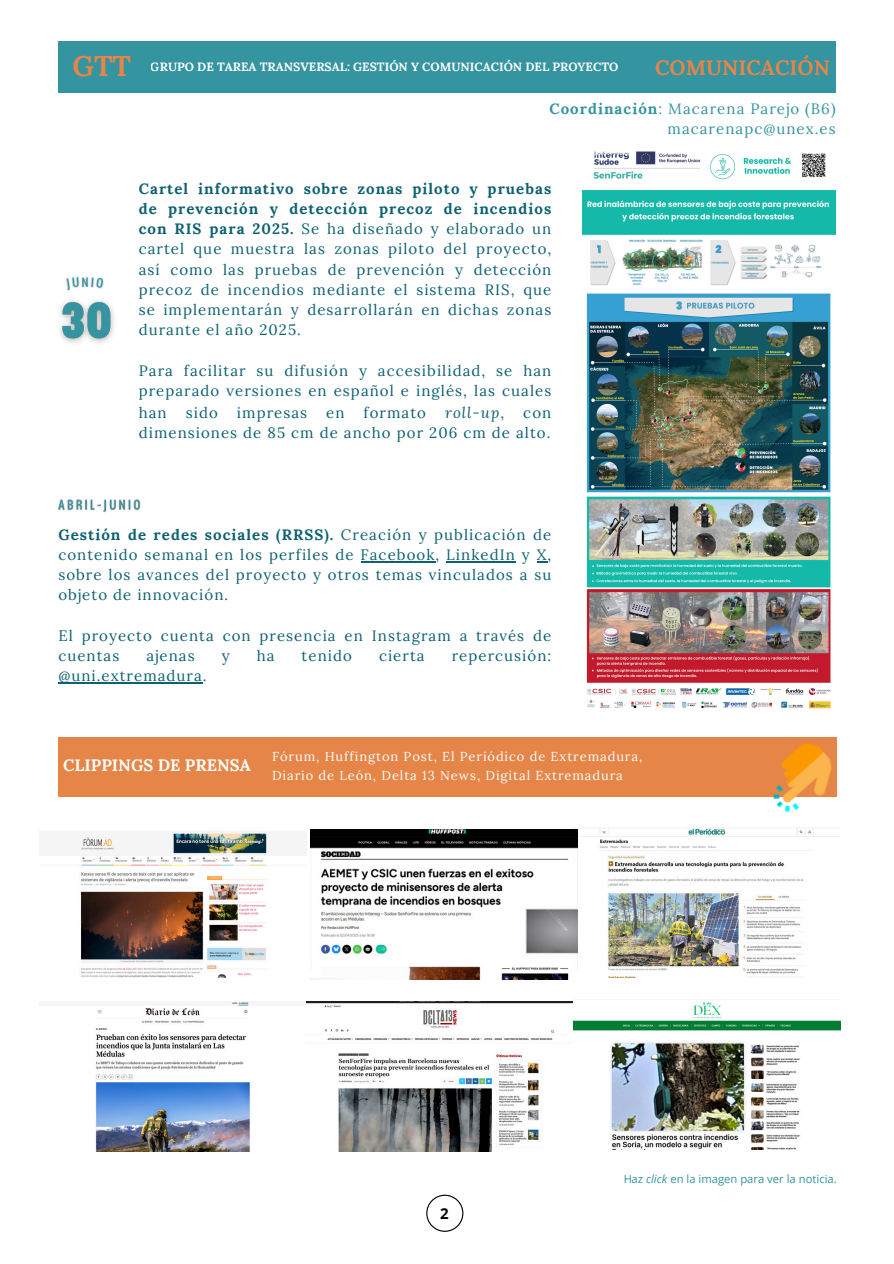
<style>
.page{position:relative;width:894px;height:1264px;background:#fff}
.page>*{position:absolute;margin:0;border:0;box-sizing:border-box;transform-origin:0 0}
.t1{font:700 28.5px "Lora";color:#e58548}
.t2{font:700 21px "Lora";color:#e58548}
.t3{font:700 16.5px "Lora";color:#fff}
.t4{font:15px/20.2px "Lora";letter-spacing:.07em;color:#0e6171;text-align:justify}
.t5{font:15px/20.2px "Lora";letter-spacing:.07em;color:#3494a0;text-align:right}
.t6{font:italic 15px "Lora";letter-spacing:.07em;color:#0e6171}
.t7{font:700 15px "Open Sans";color:#000}
.t8{font:12.9px/18.3px "Lora";letter-spacing:.07em;color:#fff}
.t9{font:700 12px "Lora";color:#fff}
.t10{font:expanded 11.4px "Placard Next";color:#3494a0}
.t11{font:11.25px "Open Sans";color:#3494a0}
.s1{font-weight:700}
.s2{font-style:normal}
.s3{font-style:italic}
</style>
<div class="page">
<div style="left:58px;top:42px;width:777px;height:50px;background:#3494a0"></div>
<svg style="left:426px;top:1194px;width:37px;height:37px"></svg>
<div style="left:58px;top:737px;width:778px;height:59px;background:#e58548"></div>
<img style="left:750px;top:737px;width:87px;height:76px">
<img style="left:582px;top:151px;width:253px;height:558px">
<img style="left:78px;top:831px;width:191px;height:146px">
<hr style="left:360px;top:561px;width:75px;height:1px;background:#0e6171">
<hr style="left:446px;top:561px;width:70px;height:1px;background:#0e6171">
<hr style="left:58px;top:682px;width:145px;height:1px;background:#0e6171">
<img style="left:58px;top:499px;width:83px;height:14px">
<img style="left:59px;top:300px;width:55px;height:43px">
<img style="left:67px;top:277px;width:37px;height:14px">
<img style="left:39px;top:1001px;width:534px;height:150px">
<img style="left:577px;top:827px;width:263px;height:150px">
<img style="left:573px;top:1002px;width:267px;height:147px">
<img style="left:311px;top:829px;width:266px;height:150px">
<svg style="left:66px;top:277px;width:13px;height:13px"></svg>
<svg style="left:91px;top:277px;width:12px;height:11px"></svg>
<h2 class="t2" style="left:655px;top:54px;width:176px">COMUNICACIÓN</h2>
<h1 class="t1" style="left:72px;top:48px;width:60px">GTT</h1>
<p class="t9" style="left:151px;top:59px;width:469px">GRUPO DE TAREA TRANSVERSAL: GESTIÓN Y COMUNICACIÓN DEL PROYECTO</p>
<p class="t5" style="left:549px;top:98px;width:288px"><span class="s1">Coordinación</span>: Macarena Parejo (B6) macarenapc@unex.es</p>
<p class="t10" style="left:82px;top:274px;width:8px">N</p>
<p class="t4" style="left:139px;top:178px;width:414px"><span class="s1">Cartel informativo sobre zonas piloto y pruebas de prevención y detección precoz de incendios con RIS para 2025.</span> Se ha diseñado y elaborado un cartel que muestra las zonas piloto del proyecto, así como las pruebas de prevención y detección precoz de incendios mediante el sistema RIS, que se implementarán y desarrollarán en dichas zonas durante el año 2025.</p>
<p class="t4" style="left:139px;top:360px;width:414px;line-height:20.9px">Para facilitar su difusión y accesibilidad, se han preparado versiones en español e inglés, las cuales han</p>
<p class="t4" style="left:186px;top:402px;width:34px">sido</p>
<p class="t4" style="left:237px;top:402px;width:72px">impresas</p>
<p class="t4" style="left:326px;top:402px;width:20px">en</p>
<p class="t4" style="left:363px;top:402px;width:64px">formato</p>
<p class="t6" style="left:445px;top:402px;width:60px">roll-up<span class="s2">,</span></p>
<p class="t4" style="left:139px;top:402px;width:414px;text-align:right">con<br>dimensiones de 85 cm de ancho por 206 cm de alto.</p>
<p class="t4" style="left:58px;top:524px;width:494px"><span class="s1">Gestión de redes sociales (RRSS).</span> Creación y publicación de contenido semanal en los perfiles de Facebook, LinkedIn y X, sobre los avances del proyecto y otros temas vinculados a su objeto de innovación.</p>
<p class="t4" style="left:58px;top:625px;width:494px">El proyecto cuenta con presencia en Instagram a través de cuentas</p>
<p class="t4" style="left:146px;top:645px;width:50px">ajenas</p>
<p class="t4" style="left:222px;top:645px;width:9px">y</p>
<p class="t4" style="left:257px;top:645px;width:19px">ha</p>
<p class="t4" style="left:301px;top:645px;width:52px">tenido</p>
<p class="t4" style="left:379px;top:645px;width:47px">cierta</p>
<p class="t4" style="left:451px;top:645px;width:101px">repercusión:</p>
<p class="t4" style="left:58px;top:665px;width:150px">@uni.extremadura.</p>
<p class="t3" style="left:63px;top:754px;width:189px">CLIPPINGS DE PRENSA</p>
<p class="t8" style="left:272px;top:747px;width:371px">Fórum, Huffington Post, El Periódico de Extremadura,<br>Diario de León, Delta 13 News, Digital Extremadura</p>
<p class="t7" style="left:440px;top:1202px;width:10px">2</p>
<p class="t11" style="left:623px;top:1170px;width:215px">Haz <span class="s3">click</span> en la imagen para ver la noticia.</p>
</div>
